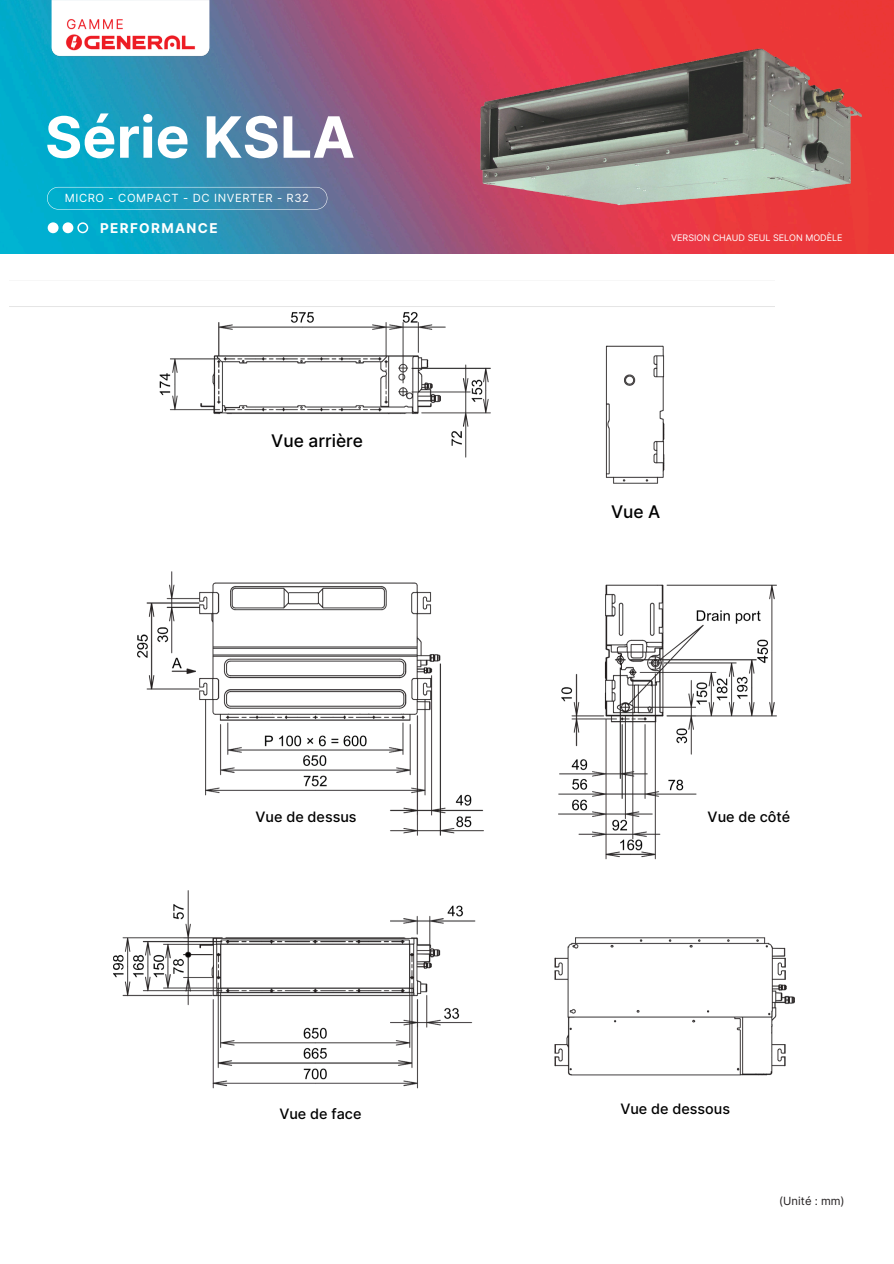
<style>
.page{position:relative;width:894px;height:1264px;background:#fff}
.page>*{position:absolute;margin:0;border:0;box-sizing:border-box;transform-origin:0 0}
.t1{font:700 57px "Inter";letter-spacing:.005em;color:#fff}
.t2{font:500 17.4px "Inter";color:#000}
.t3{font:500 14.4px "Inter";color:#000}
.t4{font:700 13.5px "Inter";letter-spacing:.1em;color:#fff}
.t5{font:11.25px "Inter";letter-spacing:.055em;color:#fff}
.t6{font:11.25px "Inter";color:#231f20}
.t7{font:9px "Inter";color:#fff}
</style>
<div class="page">
<img style="left:0;top:0;width:893px;height:253px">
<img style="left:45px;top:0;width:171px;height:63px">
<svg style="left:47px;top:187px;width:280px;height:22px;background:#2b98ba"></svg>
<svg style="left:77px;top:222px;width:11px;height:11px"></svg>
<div style="left:62px;top:222px;width:11px;height:11px;background:#fff;border-radius:50%"></div>
<div style="left:48px;top:222px;width:10px;height:11px;background:#fff;border-radius:50%"></div>
<img style="left:463px;top:0;width:415px;height:254px">
<img style="left:137px;top:571px;width:347px;height:265px">
<img style="left:558px;top:584px;width:219px;height:276px">
<img style="left:113px;top:890px;width:682px;height:199px">
<img style="left:9px;top:306px;width:765px;height:178px">
<div style="left:247px;top:419px;width:140px;height:44px;background:#fff"></div>
<div style="left:232px;top:795px;width:147px;height:44px;background:#fff"></div>
<div style="left:675px;top:795px;width:147px;height:44px;background:#fff"></div>
<div style="left:601px;top:1087px;width:147px;height:44px;background:#fff"></div>
<p class="t1" style="left:45px;top:102px;width:311px">Série KSLA</p>
<p class="t5" style="left:65px;top:191px;width:246px">MICRO - COMPACT - DC INVERTER - R32</p>
<h1 class="t4" style="left:100px;top:220px;width:119px">PERFORMANCE</h1>
<p class="t2" style="left:271px;top:430px;width:93px">Vue arrière</p>
<h3 class="t7" style="left:671px;top:232px;width:173px">VERSION CHAUD SEUL SELON MODÈLE</h3>
<p class="t2" style="left:610px;top:501px;width:51px">Vue A</p>
<p class="t3" style="left:255px;top:807px;width:102px">Vue de dessus</p>
<h2 class="t3" style="left:707px;top:807px;width:84px">Vue de côté</h2>
<h2 class="t3" style="left:279px;top:1105px;width:84px">Vue de face</h2>
<p class="t3" style="left:620px;top:1099px;width:111px">Vue de dessous</p>
<h5 class="t6" style="left:779px;top:1193px;width:67px">(Unité : mm)</h5>
</div>
